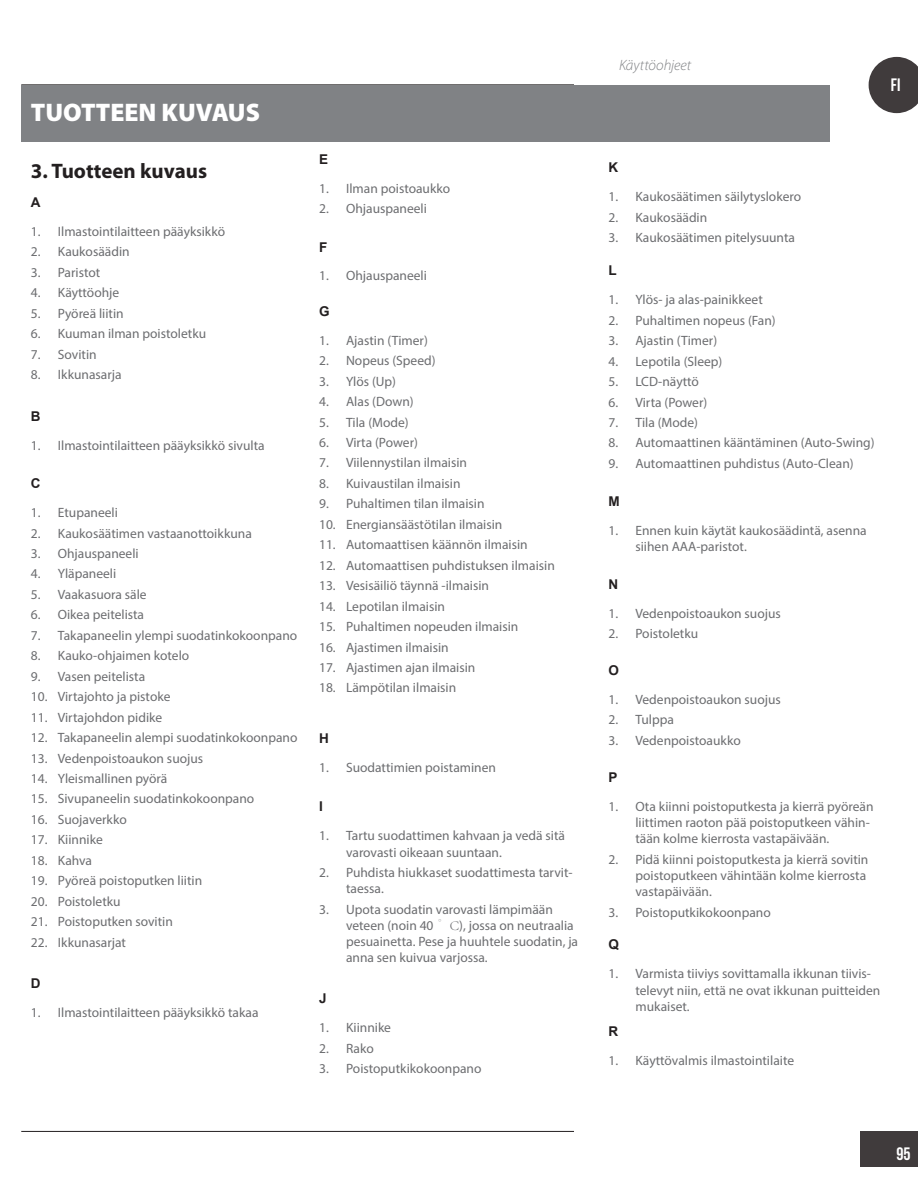
<style>
.page{position:relative;width:918px;height:1188px;background:#fff}
.page>*{position:absolute;margin:0;border:0;box-sizing:border-box;transform-origin:0 0}
.t1{font:900 25.5px "Myriad Pro";color:#fff}
.Allmänt_styckeformat{font:700 21px "Myriad Pro";color:#231f20}
.t2{font:18px "Bebas Neue";color:#fff}
.t3{font:italic 300 15px "Myriad Pro";color:#808285}
.t4{font:13.5px/16.2px "Myriad Pro";color:#6c6d70}
.Allmänt_styckeformat-2{font:700 13.5px "Arial";color:#231f20}
.s1{font-family:"Adobe Song Std";font-weight:300}
</style>
<div class="page">
<div style="left:860px;top:1131px;width:58px;height:35px;background:#403b3c"></div>
<svg style="left:869px;top:57px;width:49px;height:56px;background:#5e5a5b"></svg>
<hr style="left:21px;top:84px;width:553px;height:1px;background:#231f20">
<hr style="left:21px;top:1131px;width:553px;height:1px;background:#231f20">
<div style="left:21px;top:85px;width:809px;height:56px;background:#808285"></div>
<p class="t1" style="left:31px;top:98px;width:231px">TUOTTEEN KUVAUS</p>
<p class="Allmänt_styckeformat" style="left:31px;top:159px;width:178px">3. Tuotteen kuvaus</p>
<p class="Allmänt_styckeformat-2" style="left:31px;top:193px;width:11px">A</p>
<p class="t4" style="left:31px;top:223px;width:196px">1. Ilmastointilaitteen pääyksikkö</p>
<p class="t4" style="left:31px;top:243px;width:100px">2. Kaukosäädin</p>
<p class="t4" style="left:31px;top:264px;width:71px">3. Paristot</p>
<p class="t4" style="left:31px;top:284px;width:90px">4. Käyttöohje</p>
<p class="t4" style="left:31px;top:305px;width:94px">5. Pyöreä liitin</p>
<p class="t4" style="left:31px;top:325px;width:177px">6. Kuuman ilman poistoletku</p>
<p class="t4" style="left:31px;top:346px;width:67px">7. Sovitin</p>
<p class="t4" style="left:31px;top:366px;width:92px">8. Ikkunasarja</p>
<p class="Allmänt_styckeformat-2" style="left:31px;top:407px;width:11px">B</p>
<p class="t4" style="left:31px;top:437px;width:235px">1. Ilmastointilaitteen pääyksikkö sivulta</p>
<p class="Allmänt_styckeformat-2" style="left:31px;top:474px;width:11px">C</p>
<p class="t4" style="left:31px;top:504px;width:89px">1. Etupaneeli</p>
<p class="t4" style="left:31px;top:525px;width:223px">2. Kaukosäätimen vastaanottoikkuna</p>
<p class="t4" style="left:31px;top:545px;width:109px">3. Ohjauspaneeli</p>
<p class="t4" style="left:31px;top:566px;width:87px">4. Yläpaneeli</p>
<p class="t4" style="left:31px;top:586px;width:117px">5. Vaakasuora säle</p>
<p class="t4" style="left:31px;top:607px;width:115px">6. Oikea peitelista</p>
<p class="t4" style="left:31px;top:627px;width:268px">7. Takapaneelin ylempi suodatinkokoonpano</p>
<p class="t4" style="left:31px;top:647px;width:160px">8. Kauko-ohjaimen kotelo</p>
<p class="t4" style="left:31px;top:668px;width:116px">9. Vasen peitelista</p>
<p class="t4" style="left:31px;top:688px;width:141px">10. Virtajohto ja pistoke</p>
<p class="t4" style="left:31px;top:709px;width:133px">11. Virtajohdon pidike</p>
<p class="t4" style="left:31px;top:729px;width:268px">12. Takapaneelin alempi suodatinkokoonpano</p>
<p class="t4" style="left:31px;top:750px;width:174px">13. Vedenpoistoaukon suojus</p>
<p class="t4" style="left:31px;top:770px;width:138px">14. Yleismallinen pyörä</p>
<p class="t4" style="left:31px;top:791px;width:225px">15. Sivupaneelin suodatinkokoonpano</p>
<p class="t4" style="left:31px;top:811px;width:98px">16. Suojaverkko</p>
<p class="t4" style="left:31px;top:831px;width:74px">17. Kiinnike</p>
<p class="t4" style="left:31px;top:852px;width:63px">18. Kahva</p>
<p class="t4" style="left:31px;top:872px;width:173px">19. Pyöreä poistoputken liitin</p>
<p class="t4" style="left:31px;top:893px;width:91px">20. Poistoletku</p>
<p class="t4" style="left:31px;top:913px;width:144px">21. Poistoputken sovitin</p>
<p class="t4" style="left:31px;top:934px;width:97px">22. Ikkunasarjat</p>
<p class="Allmänt_styckeformat-2" style="left:31px;top:974px;width:11px">D</p>
<p class="t4" style="left:31px;top:1004px;width:229px">1. Ilmastointilaitteen pääyksikkö takaa</p>
<p class="Allmänt_styckeformat-2" style="left:319px;top:150px;width:11px">E</p>
<p class="t4" style="left:319px;top:180px;width:133px">1. Ilman poistoaukko</p>
<p class="t4" style="left:319px;top:201px;width:109px">2. Ohjauspaneeli</p>
<p class="Allmänt_styckeformat-2" style="left:319px;top:238px;width:10px">F</p>
<p class="t4" style="left:319px;top:268px;width:109px">1. Ohjauspaneeli</p>
<p class="Allmänt_styckeformat-2" style="left:319px;top:302px;width:12px">G</p>
<p class="t4" style="left:319px;top:332px;width:110px">1. Ajastin (Timer)</p>
<p class="t4" style="left:319px;top:352px;width:118px">2. Nopeus (Speed)</p>
<p class="t4" style="left:319px;top:373px;width:79px">3. Ylös (Up)</p>
<p class="t4" style="left:319px;top:393px;width:96px">4. Alas (Down)</p>
<p class="t4" style="left:319px;top:414px;width:91px">5. Tila (Mode)</p>
<p class="t4" style="left:319px;top:434px;width:100px">6. Virta (Power)</p>
<p class="t4" style="left:319px;top:455px;width:149px">7. Viilennystilan ilmaisin</p>
<p class="t4" style="left:319px;top:475px;width:143px">8. Kuivaustilan ilmaisin</p>
<p class="t4" style="left:319px;top:496px;width:167px">9. Puhaltimen tilan ilmaisin</p>
<p class="t4" style="left:319px;top:516px;width:185px">10. Energiansäästötilan ilmaisin</p>
<p class="t4" style="left:319px;top:536px;width:210px">11. Automaattisen käännön ilmaisin</p>
<p class="t4" style="left:319px;top:557px;width:237px">12. Automaattisen puhdistuksen ilmaisin</p>
<p class="t4" style="left:319px;top:577px;width:171px">13. Vesisäiliö täynnä -ilmaisin</p>
<p class="t4" style="left:319px;top:598px;width:127px">14. Lepotilan ilmaisin</p>
<p class="t4" style="left:319px;top:618px;width:201px">15. Puhaltimen nopeuden ilmaisin</p>
<p class="t4" style="left:319px;top:639px;width:131px">16. Ajastimen ilmaisin</p>
<p class="t4" style="left:319px;top:659px;width:158px">17. Ajastimen ajan ilmaisin</p>
<p class="t4" style="left:319px;top:680px;width:139px">18. Lämpötilan ilmaisin</p>
<p class="Allmänt_styckeformat-2" style="left:319px;top:729px;width:11px">H</p>
<p class="t4" style="left:319px;top:759px;width:178px">1. Suodattimien poistaminen</p>
<p class="Allmänt_styckeformat-2" style="left:319px;top:798px;width:5px">I</p>
<p class="t4" style="left:346px;top:828px;width:221px;text-indent:-27px">1. Tartu suodattimen kahvaan ja vedä sitä varovasti oikeaan suuntaan.</p>
<p class="t4" style="left:346px;top:864px;width:228px;text-indent:-27px">2. Puhdista hiukkaset suodattimesta tarvit&shy;taessa.</p>
<p class="t4" style="left:346px;top:901px;width:234px;text-indent:-27px">3. Upota suodatin varovasti lämpimään veteen (noin 40 <span class="s1">°C</span>), jossa on neutraalia pesuainetta. Pese ja huuhtele suodatin, ja anna sen kuivua varjossa.</p>
<p class="Allmänt_styckeformat-2" style="left:319px;top:990px;width:9px">J</p>
<p class="t4" style="left:319px;top:1019px;width:74px">1. Kiinnike</p>
<p class="t4" style="left:319px;top:1040px;width:56px">2. Rako</p>
<p class="t4" style="left:319px;top:1060px;width:164px">3. Poistoputkikokoonpano</p>
<p class="t3" style="left:619px;top:57px;width:74px">Käyttöohjeet</p>
<h3 class="t2" style="left:891px;top:75px;width:11px">FI</h3>
<p class="Allmänt_styckeformat-2" style="left:608px;top:159px;width:11px">K</p>
<p class="t4" style="left:608px;top:188px;width:194px">1. Kaukosäätimen säilytyslokero</p>
<p class="t4" style="left:608px;top:209px;width:100px">2. Kaukosäädin</p>
<p class="t4" style="left:608px;top:229px;width:188px">3. Kaukosäätimen pitelysuunta</p>
<p class="Allmänt_styckeformat-2" style="left:608px;top:262px;width:10px">L</p>
<p class="t4" style="left:608px;top:291px;width:156px">1. Ylös- ja alas-painikkeet</p>
<p class="t4" style="left:608px;top:312px;width:169px">2. Puhaltimen nopeus (Fan)</p>
<p class="t4" style="left:608px;top:332px;width:110px">3. Ajastin (Timer)</p>
<p class="t4" style="left:608px;top:353px;width:115px">4. Lepotila (Sleep)</p>
<p class="t4" style="left:608px;top:373px;width:92px">5. LCD-näyttö</p>
<p class="t4" style="left:608px;top:394px;width:100px">6. Virta (Power)</p>
<p class="t4" style="left:608px;top:414px;width:91px">7. Tila (Mode)</p>
<p class="t4" style="left:608px;top:435px;width:268px">8. Automaattinen kääntäminen (Auto-Swing)</p>
<p class="t4" style="left:608px;top:455px;width:247px">9. Automaattinen puhdistus (Auto-Clean)</p>
<p class="Allmänt_styckeformat-2" style="left:608px;top:492px;width:13px">M</p>
<p class="t4" style="left:635px;top:522px;width:233px;text-indent:-27px">1. Ennen kuin käytät kaukosäädintä, asenna siihen AAA-paristot.</p>
<p class="Allmänt_styckeformat-2" style="left:608px;top:575px;width:11px">N</p>
<p class="t4" style="left:608px;top:605px;width:174px">1. Vedenpoistoaukon suojus</p>
<p class="t4" style="left:608px;top:626px;width:91px">2. Poistoletku</p>
<p class="Allmänt_styckeformat-2" style="left:608px;top:661px;width:12px">O</p>
<p class="t4" style="left:608px;top:691px;width:174px">1. Vedenpoistoaukon suojus</p>
<p class="t4" style="left:608px;top:711px;width:67px">2. Tulppa</p>
<p class="t4" style="left:608px;top:732px;width:134px">3. Vedenpoistoaukko</p>
<p class="Allmänt_styckeformat-2" style="left:608px;top:768px;width:11px">P</p>
<p class="t4" style="left:635px;top:798px;width:240px;text-indent:-27px">1. Ota kiinni poistoputkesta ja kierrä pyöreän liittimen raoton pää poistoputkeen vähin&shy;tään kolme kierrosta vastapäivään.</p>
<p class="t4" style="left:635px;top:851px;width:235px;text-indent:-27px">2. Pidä kiinni poistoputkesta ja kierrä sovitin poistoputkeen vähintään kolme kierrosta vastapäivään.</p>
<p class="t4" style="left:608px;top:904px;width:164px">3. Poistoputkikokoonpano</p>
<p class="Allmänt_styckeformat-2" style="left:608px;top:936px;width:12px">Q</p>
<p class="t4" style="left:635px;top:966px;width:246px;text-indent:-27px">1. Varmista tiiviys sovittamalla ikkunan tiivis&shy;televyt niin, että ne ovat ikkunan puitteiden mukaiset.</p>
<p class="Allmänt_styckeformat-2" style="left:608px;top:1022px;width:11px">R</p>
<p class="t4" style="left:608px;top:1052px;width:187px">1. Käyttövalmis ilmastointilaite</p>
<h3 class="t2" style="left:896px;top:1144px;width:16px">95</h3>
</div>
